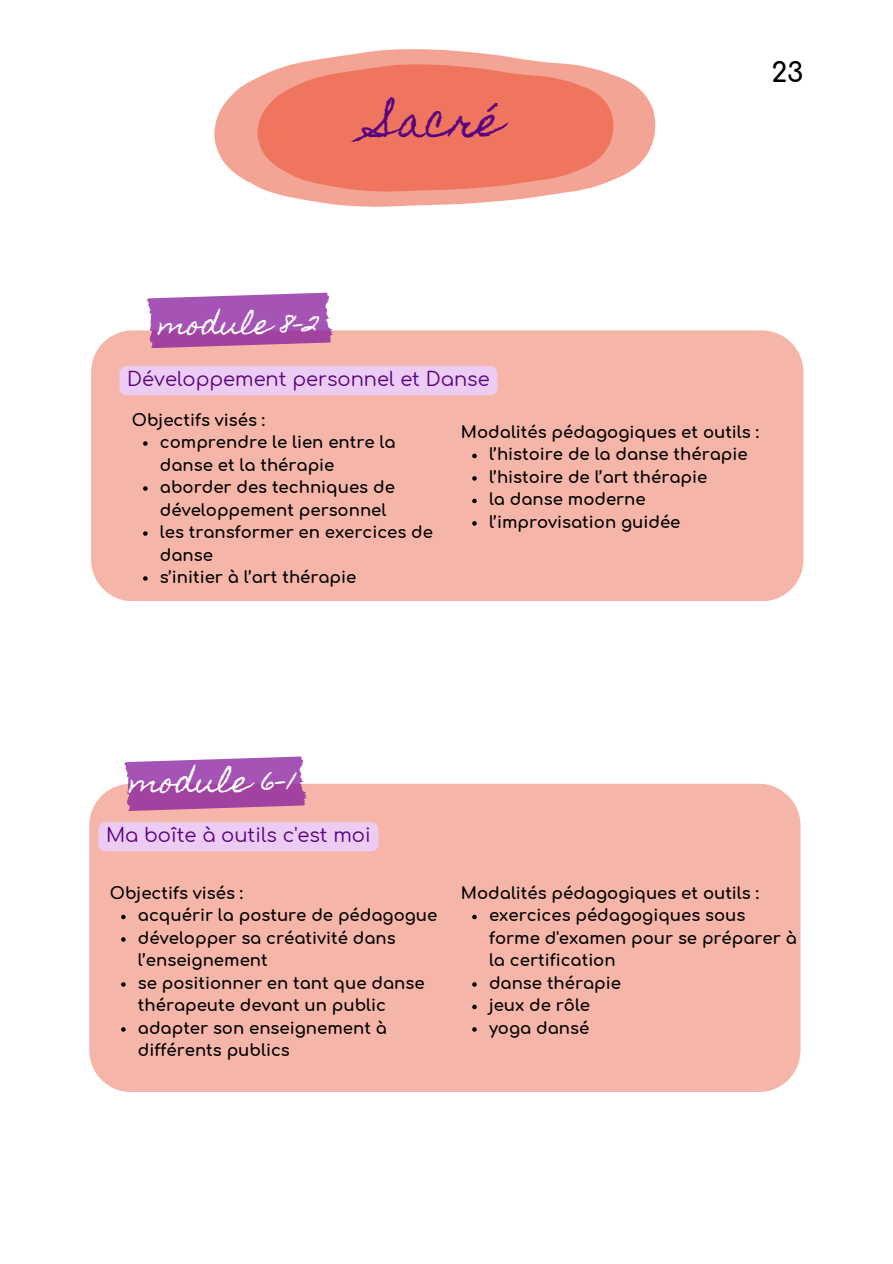
<style>
.page{position:relative;width:893px;height:1264px;background:#fff}
.page>*{position:absolute;margin:0;border:0;box-sizing:border-box;transform-origin:0 0}
.t1{font:41.55px "Homemade Apple";color:#57007f}
.t2{font:29.55px "Homemade Apple";color:#fff}
.t3{font:27.6px "Homemade Apple";color:#fff}
.t4{font:700 27px "Comfortaa";color:#000}
.t5{font:19.5px "Comfortaa";color:#57007f}
.t6{font:700 16.5px/22.5px "Comfortaa";color:#000}
</style>
<div class="page">
<svg style="left:214px;top:49px;width:441px;height:158px"></svg>
<svg style="left:257px;top:64px;width:356px;height:127px;background:#f07e69"></svg>
<div style="left:91px;top:330px;width:712px;height:271px;background:#f6b5a9"></div>
<svg style="left:147px;top:293px;width:185px;height:55px;background:#af60b3"></svg>
<div style="left:119px;top:366px;width:378px;height:29px;background:#ecccf2"></div>
<svg style="left:143px;top:441px;width:5px;height:5px"></svg>
<svg style="left:143px;top:486px;width:5px;height:5px"></svg>
<svg style="left:143px;top:531px;width:5px;height:5px"></svg>
<svg style="left:143px;top:576px;width:5px;height:4px"></svg>
<svg style="left:472px;top:453px;width:4px;height:5px"></svg>
<svg style="left:472px;top:476px;width:4px;height:4px"></svg>
<svg style="left:472px;top:498px;width:4px;height:5px"></svg>
<svg style="left:472px;top:521px;width:4px;height:4px"></svg>
<div style="left:89px;top:783px;width:711px;height:309px;background:#f6b5a9"></div>
<svg style="left:124px;top:756px;width:182px;height:55px;background:#b05fb0"></svg>
<div style="left:98px;top:822px;width:280px;height:29px;background:#ecccf2;border-radius:7px"></div>
<svg style="left:121px;top:914px;width:5px;height:5px"></svg>
<svg style="left:121px;top:937px;width:5px;height:4px"></svg>
<svg style="left:121px;top:982px;width:5px;height:4px"></svg>
<svg style="left:121px;top:1027px;width:5px;height:4px"></svg>
<svg style="left:472px;top:914px;width:4px;height:5px"></svg>
<svg style="left:472px;top:982px;width:4px;height:4px"></svg>
<svg style="left:472px;top:1004px;width:4px;height:5px"></svg>
<svg style="left:472px;top:1027px;width:4px;height:4px"></svg>
<p class="t1" style="left:373px;top:97px;width:131px">Sacré</p>
<p class="t4" style="left:771px;top:58px;width:34px">23</p>
<p class="t3" style="left:159px;top:309px;width:162px">module 8-2</p>
<p class="t5" style="left:127px;top:368px;width:364px">Développement personnel et Danse</p>
<p class="t6" style="left:132px;top:409px;width:135px">Objectifs visés :</p>
<p class="t6" style="left:160px;top:431px;width:237px">comprendre le lien entre la danse et la thérapie</p>
<p class="t6" style="left:160px;top:476px;width:236px">aborder des techniques de développement personnel</p>
<p class="t6" style="left:160px;top:521px;width:275px">les transformer en exercices de danse</p>
<p class="t6" style="left:160px;top:566px;width:198px">s’initier à l’art thérapie</p>
<p class="t6" style="left:461px;top:421px;width:299px">Modalités pédagogiques et outils :</p>
<p class="t6" style="left:489px;top:444px;width:260px">l’histoire de la danse thérapie</p>
<p class="t6" style="left:489px;top:466px;width:220px">l’histoire de l’art thérapie</p>
<p class="t6" style="left:489px;top:489px;width:158px">la danse moderne</p>
<p class="t6" style="left:489px;top:511px;width:193px">l’improvisation guidée</p>
<p class="t2" style="left:130px;top:764px;width:168px">module 6-1</p>
<p class="t5" style="left:106px;top:824px;width:266px">Ma boîte à outils c'est moi</p>
<p class="t6" style="left:110px;top:882px;width:135px">Objectifs visés :</p>
<p class="t6" style="left:138px;top:904px;width:301px">acquérir la posture de pédagogue</p>
<p class="t6" style="left:138px;top:927px;width:259px">développer sa créativité dans l’enseignement</p>
<p class="t6" style="left:138px;top:972px;width:288px">se positionner en tant que danse thérapeute devant un public</p>
<p class="t6" style="left:138px;top:1017px;width:250px">adapter son enseignement à différents publics</p>
<p class="t6" style="left:461px;top:882px;width:299px">Modalités pédagogiques et outils :</p>
<p class="t6" style="left:489px;top:904px;width:309px">exercices pédagogiques sous forme d'examen pour se préparer à la certification</p>
<p class="t6" style="left:489px;top:972px;width:133px">danse thérapie</p>
<p class="t6" style="left:489px;top:994px;width:103px">jeux de rôle</p>
<p class="t6" style="left:489px;top:1017px;width:102px">yoga dansé</p>
</div>
